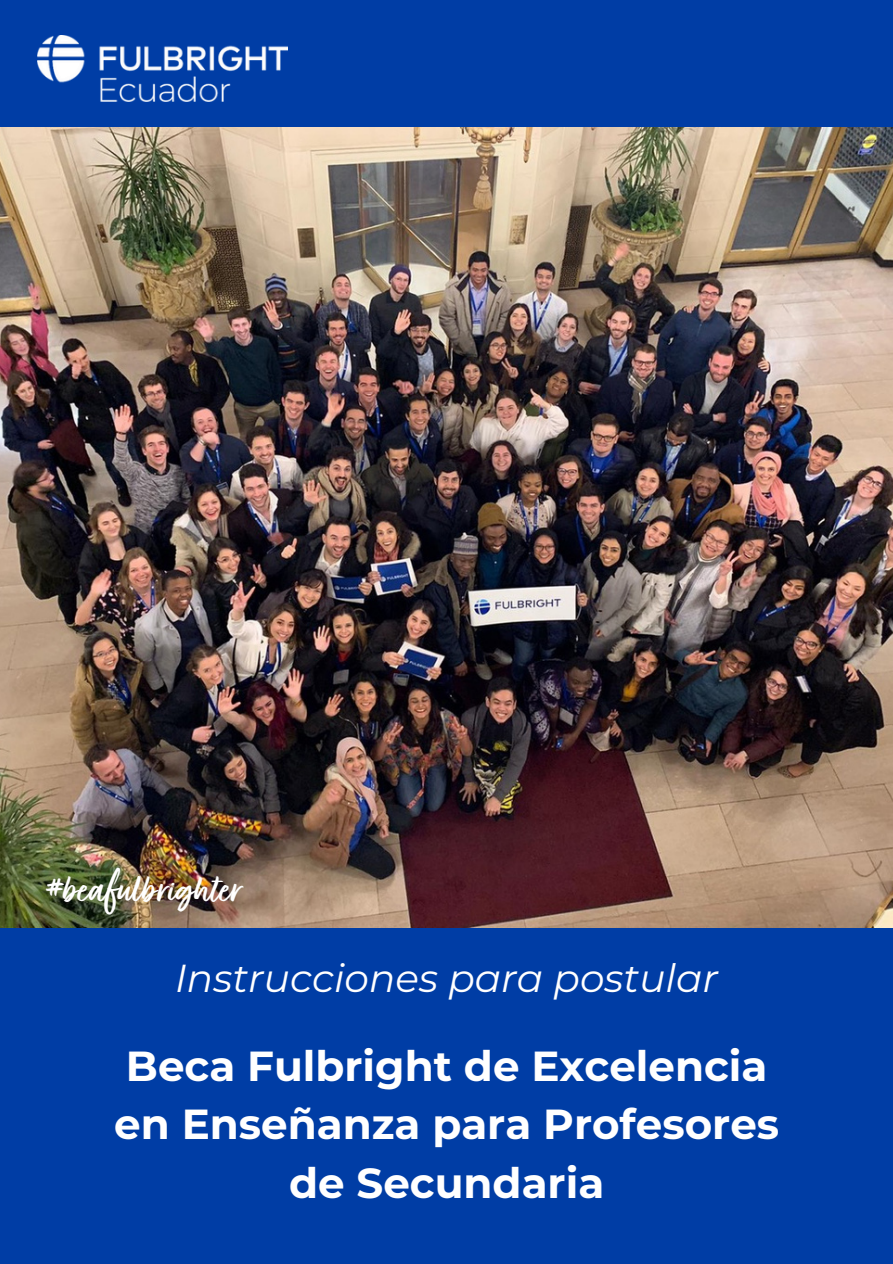
<style>
.page{position:relative;width:893px;height:1264px;background:#fff}
.page>*{position:absolute;margin:0;border:0;box-sizing:border-box;transform-origin:0 0}
.t1{font:47.25px "Fave Script Bold Pro";color:#fff}
.t2{font:700 42px/58.5px "Montserrat";color:#fff;text-align:center}
.t3{font:italic 39px "Montserrat";color:#fff}
</style>
<div class="page">
<div style="left:0;top:0;width:892px;height:1263px;background:#003da5"></div>
<img style="left:38px;top:35px;width:249px;height:67px">
<img style="left:0;top:127px;width:892px;height:800px">
<p class="t1" style="left:46px;top:867px;width:198px">#beafulbrighter</p>
<p class="t3" style="left:175px;top:954px;width:544px">Instrucciones para postular</p>
<p class="t2" style="left:114px;top:1036px;width:666px">Beca Fulbright de Excelencia en Enseñanza para Profesores de Secundaria</p>
</div>
